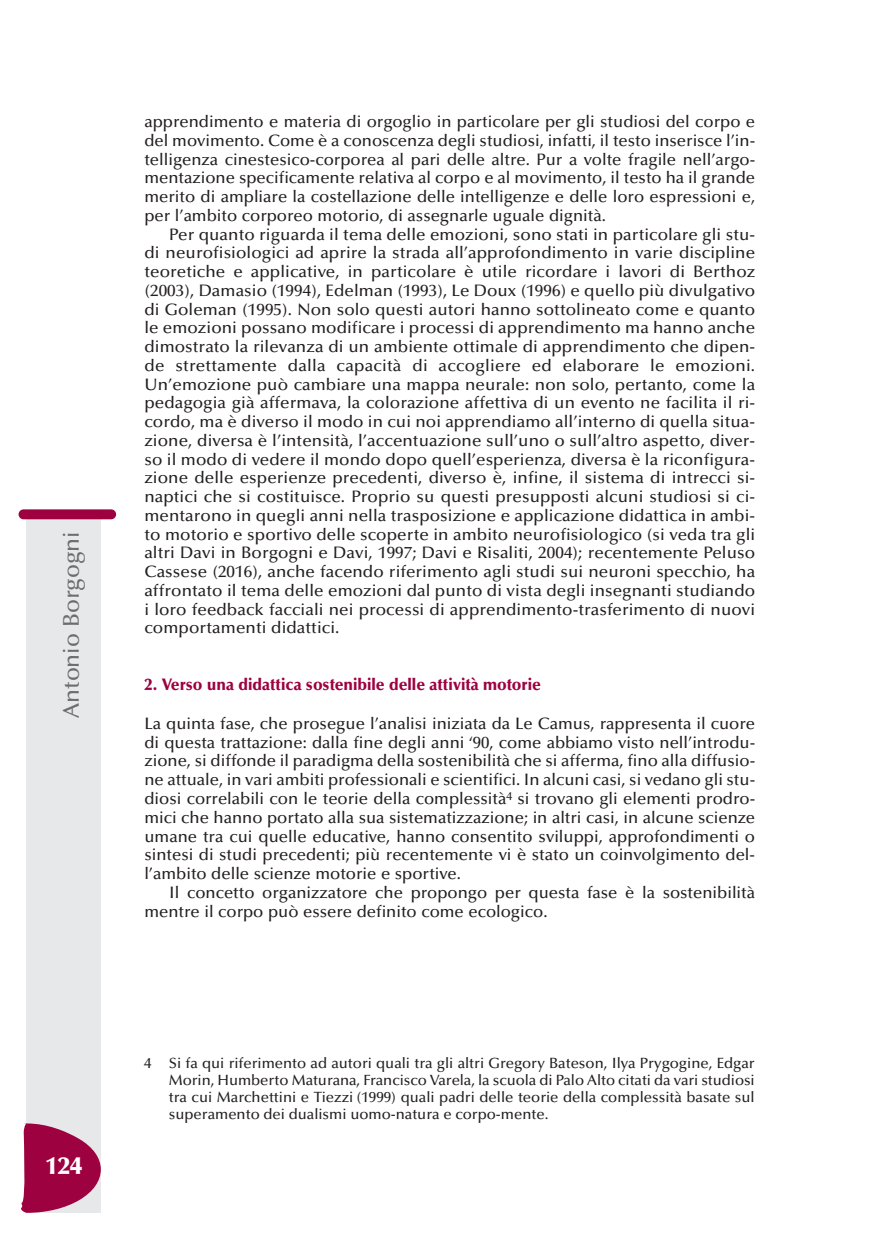
<style>
.page{position:relative;width:869px;height:1241px;background:#fff}
.page>*{position:absolute;margin:0;border:0;box-sizing:border-box;transform-origin:0 0}
.t1{font:900 24.5px "Optima";color:#fff}
.t2{font:500 22.75px "Optima";color:#6c6d70}
.t3{font:500 16.62px/18.7px "Optima";color:#231f20;text-align:justify}
.t4{font:900 16.62px "Optima";color:#9d0140;scale:.95 1}
.t5{font:500 14.88px/17.2px "Optima";color:#231f20;text-align:justify}
</style>
<div class="page">
<div style="left:27px;top:517px;width:74px;height:695px;background:#e7e8e9"></div>
<div style="left:19px;top:509px;width:97px;height:10px;background:#9d0140;border-radius:5px"></div>
<svg style="left:21px;top:1122px;width:80px;height:90px"></svg>
<h2 class="t2" style="left:62px;top:718px;width:188px;rotate:-90deg">Antonio Borgogni</h2>
<h1 class="t1" style="left:45px;top:1155px;width:38px">124</h1>
<p class="t3" style="left:144px;top:114px;width:612px">apprendimento e materia di orgoglio in particolare per gli studiosi del corpo e del movimento. Come è a conoscenza degli studiosi, infatti, il testo inserisce l’in&shy;telligenza cinestesico-corporea al pari delle altre. Pur a volte fragile nell’argo&shy;mentazione specificamente relativa al corpo e al movimento, il testo ha il grande merito di ampliare la costellazione delle intelligenze e delle loro espressioni e, per l’ambito corporeo motorio, di assegnarle uguale dignità.</p>
<p class="t3" style="left:144px;top:226px;width:612px;text-indent:25px">Per quanto riguarda il tema delle emozioni, sono stati in particolare gli stu&shy;di neurofisiologici ad aprire la strada all’approfondimento in varie discipline teoretiche e applicative, in particolare è utile ricordare i lavori di Berthoz (2003), Damasio (1994), Edelman (1993), Le Doux (1996) e quello più divulgativo di Goleman (1995). Non solo questi autori hanno sottolineato come e quanto le emozioni possano modificare i processi di apprendimento ma hanno anche dimostrato la rilevanza di un ambiente ottimale di apprendimento che dipen&shy;de strettamente dalla capacità di accogliere ed elaborare le emozioni.<br>Un’emozione può cambiare una mappa neurale: non solo, pertanto, come la pedagogia già affermava, la colorazione affettiva di un evento ne facilita il ri&shy;cordo, ma è diverso il modo in cui noi apprendiamo all’interno di quella situa&shy;zione, diversa è l’intensità, l’accentuazione sull’uno o sull’altro aspetto, diver&shy;so il modo di vedere il mondo dopo quell’esperienza, diversa è la riconfigura&shy;zione delle esperienze precedenti, diverso è, infine, il sistema di intrecci si&shy;naptici che si costituisce. Proprio su questi presupposti alcuni studiosi si ci&shy;mentarono in quegli anni nella trasposizione e applicazione didattica in ambi&shy;to motorio e sportivo delle scoperte in ambito neurofisiologico (si veda tra gli altri Davi in Borgogni e Davi, 1997; Davi e Risaliti, 2004); recentemente Peluso Cassese (2016), anche facendo riferimento agli studi sui neuroni specchio, ha affrontato il tema delle emozioni dal punto di vista degli insegnanti studiando i loro feedback facciali nei processi di apprendimento-trasferimento di nuovi comportamenti didattici.</p>
<p class="t4" style="left:144px;top:677px;width:418px">2. Verso una didattica sostenibile delle attività motorie</p>
<p class="t3" style="left:144px;top:715px;width:612px">La quinta fase, che prosegue l’analisi iniziata da Le Camus, rappresenta il cuore di questa trattazione: dalla fine degli anni ‘90, come abbiamo visto nell’introdu&shy;zione, si diffonde il paradigma della sostenibilità che si afferma, fino alla diffusio&shy;ne attuale, in vari ambiti professionali e scientifici. In alcuni casi, si vedano gli stu&shy;diosi correlabili con le teorie della complessità<sup>4</sup> si trovano gli elementi prodro&shy;mici che hanno portato alla sua sistematizzazione; in altri casi, in alcune scienze umane tra cui quelle educative, hanno consentito sviluppi, approfondimenti o sintesi di studi precedenti; più recentemente vi è stato un coinvolgimento del&shy;l’ambito delle scienze motorie e sportive.</p>
<p class="t3" style="left:144px;top:884px;width:612px;text-indent:25px">Il concetto organizzatore che propongo per questa fase è la sostenibilità mentre il corpo può essere definito come ecologico.</p>
<p class="t5" style="left:169px;top:1055px;width:587px;text-indent:-25px">4 Si fa qui riferimento ad autori quali tra gli altri Gregory Bateson, Ilya Prygogine, Edgar Morin, Humberto Maturana, Francisco Varela, la scuola di Palo Alto citati da vari studiosi tra cui Marchettini e Tiezzi (1999) quali padri delle teorie della complessità basate sul superamento dei dualismi uomo-natura e corpo-mente.</p>
</div>
